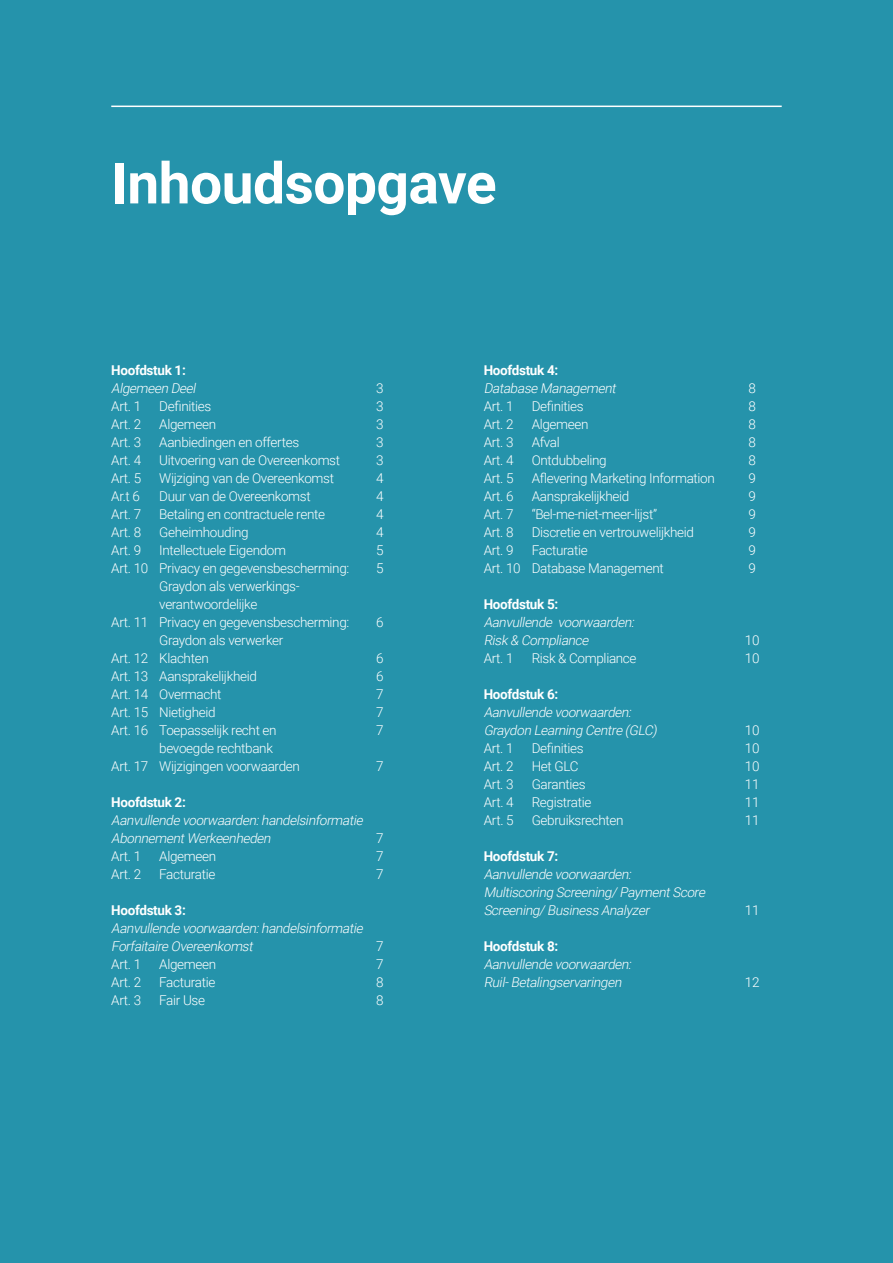
<style>
.page{position:relative;width:893px;height:1263px;background:#2593ab}
.page>*{position:absolute;margin:0;border:0;box-sizing:border-box;transform-origin:0 0}
.t1{font:700 57px "Roboto";letter-spacing:-.01em;color:#fff}
.t2{font:300 13.5px/18px "Roboto";letter-spacing:-.025em;color:#fff}
.t3{font:italic 300 13.5px/18px "Roboto";color:#fff}
.t4{font:700 13.5px "Roboto";letter-spacing:-.025em;color:#fff}
</style>
<div class="page">
<hr style="left:111px;top:106px;width:671px;height:1px;background:#fff">
<h1 class="t1" style="left:111px;top:143px;width:387px">Inhoudsopgave</h1>
<p class="t4" style="left:111px;top:360px;width:76px">Hoofdstuk 1:</p>
<p class="t3" style="left:111px;top:378px;width:89px">Algemeen Deel</p>
<p class="t2" style="left:376px;top:378px;width:9px">3</p>
<p class="t2" style="left:111px;top:396px;width:31px">Art. 1</p>
<p class="t2" style="left:159px;top:396px;width:53px">Definities</p>
<p class="t2" style="left:376px;top:396px;width:9px">3</p>
<p class="t2" style="left:111px;top:414px;width:31px">Art. 2</p>
<p class="t2" style="left:159px;top:414px;width:58px">Algemeen</p>
<p class="t2" style="left:376px;top:414px;width:9px">3</p>
<p class="t2" style="left:111px;top:432px;width:31px">Art. 3</p>
<p class="t2" style="left:159px;top:432px;width:141px">Aanbiedingen en offertes</p>
<p class="t2" style="left:376px;top:432px;width:9px">3</p>
<p class="t2" style="left:111px;top:450px;width:31px">Art. 4</p>
<p class="t2" style="left:159px;top:450px;width:182px">Uitvoering van de Overeenkomst</p>
<p class="t2" style="left:376px;top:450px;width:9px">3</p>
<p class="t2" style="left:111px;top:468px;width:31px">Art. 5</p>
<p class="t2" style="left:159px;top:468px;width:176px">Wijziging van de Overeenkomst</p>
<p class="t2" style="left:376px;top:468px;width:9px">4</p>
<p class="t2" style="left:111px;top:486px;width:30px">Ar.t 6</p>
<p class="t2" style="left:159px;top:486px;width:153px">Duur van de Overeenkomst</p>
<p class="t2" style="left:376px;top:486px;width:9px">4</p>
<p class="t2" style="left:111px;top:504px;width:31px">Art. 7</p>
<p class="t2" style="left:159px;top:504px;width:167px">Betaling en contractuele rente</p>
<p class="t2" style="left:376px;top:504px;width:9px">4</p>
<p class="t2" style="left:111px;top:522px;width:31px">Art. 8</p>
<p class="t2" style="left:159px;top:522px;width:91px">Geheimhouding</p>
<p class="t2" style="left:376px;top:522px;width:9px">4</p>
<p class="t2" style="left:111px;top:540px;width:31px">Art. 9</p>
<p class="t2" style="left:159px;top:540px;width:128px">Intellectuele Eigendom</p>
<p class="t2" style="left:376px;top:540px;width:9px">5</p>
<p class="t2" style="left:111px;top:558px;width:240px">Art. 10 Privacy en gegevensbescherming:</p>
<p class="t2" style="left:376px;top:558px;width:9px">5</p>
<p class="t2" style="left:159px;top:576px;width:142px">Graydon als verwerkings-</p>
<p class="t2" style="left:159px;top:594px;width:100px">verantwoordelijke</p>
<p class="t2" style="left:111px;top:612px;width:240px">Art. 11 Privacy en gegevensbescherming:</p>
<p class="t2" style="left:376px;top:612px;width:9px">6</p>
<p class="t2" style="left:111px;top:630px;width:174px;text-indent:48px">Graydon als verwerker<br>Art. 12 Klachten</p>
<p class="t2" style="left:376px;top:648px;width:9px">6</p>
<p class="t2" style="left:111px;top:666px;width:147px">Art. 13 Aansprakelijkheid</p>
<p class="t2" style="left:376px;top:666px;width:9px">6</p>
<p class="t2" style="left:111px;top:684px;width:112px">Art. 14 Overmacht</p>
<p class="t2" style="left:376px;top:684px;width:9px">7</p>
<p class="t2" style="left:111px;top:702px;width:106px">Art. 15 Nietigheid</p>
<p class="t2" style="left:376px;top:702px;width:9px">7</p>
<p class="t2" style="left:111px;top:720px;width:167px">Art. 16 Toepasselijk recht en</p>
<p class="t2" style="left:376px;top:720px;width:9px">7</p>
<p class="t2" style="left:111px;top:738px;width:190px;text-indent:48px">bevoegde rechtbank<br>Art. 17 Wijzigingen voorwaarden</p>
<p class="t2" style="left:376px;top:756px;width:9px">7</p>
<p class="t4" style="left:111px;top:792px;width:76px">Hoofdstuk 2:</p>
<p class="t3" style="left:111px;top:810px;width:256px">Aanvullende voorwaarden:handelsinformatie<br>AbonnementWerkeenheden</p>
<p class="t2" style="left:376px;top:828px;width:9px">7</p>
<p class="t2" style="left:111px;top:846px;width:31px">Art. 1</p>
<p class="t2" style="left:159px;top:846px;width:58px">Algemeen</p>
<p class="t2" style="left:376px;top:846px;width:9px">7</p>
<p class="t2" style="left:111px;top:864px;width:31px">Art. 2</p>
<p class="t2" style="left:159px;top:864px;width:58px">Facturatie</p>
<p class="t2" style="left:376px;top:864px;width:9px">7</p>
<p class="t4" style="left:111px;top:900px;width:76px">Hoofdstuk 3:</p>
<p class="t3" style="left:111px;top:918px;width:256px">Aanvullende voorwaarden:handelsinformatie<br>Forfaitaire Overeenkomst</p>
<p class="t2" style="left:376px;top:936px;width:9px">7</p>
<p class="t2" style="left:111px;top:954px;width:31px">Art. 1</p>
<p class="t2" style="left:159px;top:954px;width:58px">Algemeen</p>
<p class="t2" style="left:376px;top:954px;width:9px">7</p>
<p class="t2" style="left:111px;top:972px;width:31px">Art. 2</p>
<p class="t2" style="left:159px;top:972px;width:58px">Facturatie</p>
<p class="t2" style="left:376px;top:972px;width:9px">8</p>
<p class="t2" style="left:111px;top:990px;width:31px">Art. 3</p>
<p class="t2" style="left:159px;top:990px;width:47px">Fair Use</p>
<p class="t2" style="left:376px;top:990px;width:9px">8</p>
<p class="t4" style="left:484px;top:360px;width:76px">Hoofdstuk 4:</p>
<p class="t3" style="left:484px;top:378px;width:137px">Database Management</p>
<p class="t2" style="left:748px;top:378px;width:9px">8</p>
<p class="t2" style="left:484px;top:396px;width:31px">Art. 1</p>
<p class="t2" style="left:532px;top:396px;width:53px">Definities</p>
<p class="t2" style="left:748px;top:396px;width:9px">8</p>
<p class="t2" style="left:484px;top:414px;width:31px">Art. 2</p>
<p class="t2" style="left:532px;top:414px;width:58px">Algemeen</p>
<p class="t2" style="left:748px;top:414px;width:9px">8</p>
<p class="t2" style="left:484px;top:432px;width:31px">Art. 3</p>
<p class="t2" style="left:532px;top:432px;width:30px">Afval</p>
<p class="t2" style="left:748px;top:432px;width:9px">8</p>
<p class="t2" style="left:484px;top:450px;width:31px">Art. 4</p>
<p class="t2" style="left:532px;top:450px;width:76px">Ontdubbeling</p>
<p class="t2" style="left:748px;top:450px;width:9px">8</p>
<p class="t2" style="left:484px;top:468px;width:31px">Art. 5</p>
<p class="t2" style="left:532px;top:468px;width:185px">Aflevering Marketing Information</p>
<p class="t2" style="left:748px;top:468px;width:9px">9</p>
<p class="t2" style="left:484px;top:486px;width:31px">Art. 6</p>
<p class="t2" style="left:532px;top:486px;width:99px">Aansprakelijkheid</p>
<p class="t2" style="left:748px;top:486px;width:9px">9</p>
<p class="t2" style="left:484px;top:504px;width:31px">Art. 7</p>
<p class="t2" style="left:532px;top:504px;width:127px">“Bel-me-niet-meer-lijst”</p>
<p class="t2" style="left:748px;top:504px;width:9px">9</p>
<p class="t2" style="left:484px;top:522px;width:31px">Art. 8</p>
<p class="t2" style="left:532px;top:522px;width:164px">Discretie en vertrouwelijkheid</p>
<p class="t2" style="left:748px;top:522px;width:9px">9</p>
<p class="t2" style="left:484px;top:540px;width:31px">Art. 9</p>
<p class="t2" style="left:532px;top:540px;width:58px">Facturatie</p>
<p class="t2" style="left:748px;top:540px;width:9px">9</p>
<p class="t2" style="left:484px;top:558px;width:182px">Art. 10 Database Management</p>
<p class="t2" style="left:748px;top:558px;width:9px">9</p>
<p class="t4" style="left:484px;top:594px;width:76px">Hoofdstuk 5:</p>
<p class="t3" style="left:484px;top:612px;width:155px">Aanvullende voorwaarden:<br>Risk&amp; Compliance</p>
<p class="t2" style="left:745px;top:630px;width:16px">10</p>
<p class="t2" style="left:484px;top:648px;width:31px">Art. 1</p>
<p class="t2" style="left:532px;top:648px;width:106px">Risk &amp; Compliance</p>
<p class="t2" style="left:745px;top:648px;width:16px">10</p>
<p class="t4" style="left:484px;top:684px;width:76px">Hoofdstuk 6:</p>
<p class="t3" style="left:484px;top:702px;width:178px">Aanvullende voorwaarden:<br>Graydon Learning Centre (GLC)</p>
<p class="t2" style="left:745px;top:720px;width:16px">10</p>
<p class="t2" style="left:484px;top:738px;width:31px">Art. 1</p>
<p class="t2" style="left:532px;top:738px;width:53px">Definities</p>
<p class="t2" style="left:745px;top:738px;width:16px">10</p>
<p class="t2" style="left:484px;top:756px;width:31px">Art. 2</p>
<p class="t2" style="left:532px;top:756px;width:48px">Het GLC</p>
<p class="t2" style="left:745px;top:756px;width:16px">10</p>
<p class="t2" style="left:484px;top:774px;width:31px">Art. 3</p>
<p class="t2" style="left:532px;top:774px;width:55px">Garanties</p>
<p class="t2" style="left:745px;top:774px;width:16px">11</p>
<p class="t2" style="left:484px;top:792px;width:31px">Art. 4</p>
<p class="t2" style="left:532px;top:792px;width:61px">Registratie</p>
<p class="t2" style="left:745px;top:792px;width:16px">11</p>
<p class="t2" style="left:484px;top:810px;width:31px">Art. 5</p>
<p class="t2" style="left:532px;top:810px;width:93px">Gebruiksrechten</p>
<p class="t2" style="left:745px;top:810px;width:16px">11</p>
<p class="t4" style="left:484px;top:846px;width:76px">Hoofdstuk 7:</p>
<p class="t3" style="left:484px;top:864px;width:226px">Aanvullende voorwaarden:<br>Multiscoring Screening/PaymentScore<br>Screening/Business Analyzer</p>
<p class="t2" style="left:745px;top:900px;width:16px">11</p>
<p class="t4" style="left:484px;top:936px;width:76px">Hoofdstuk 8:</p>
<p class="t3" style="left:484px;top:954px;width:152px">Aanvullende voorwaarden:<br>Ruil-Betalingservaringen</p>
<p class="t2" style="left:745px;top:972px;width:16px">12</p>
</div>
